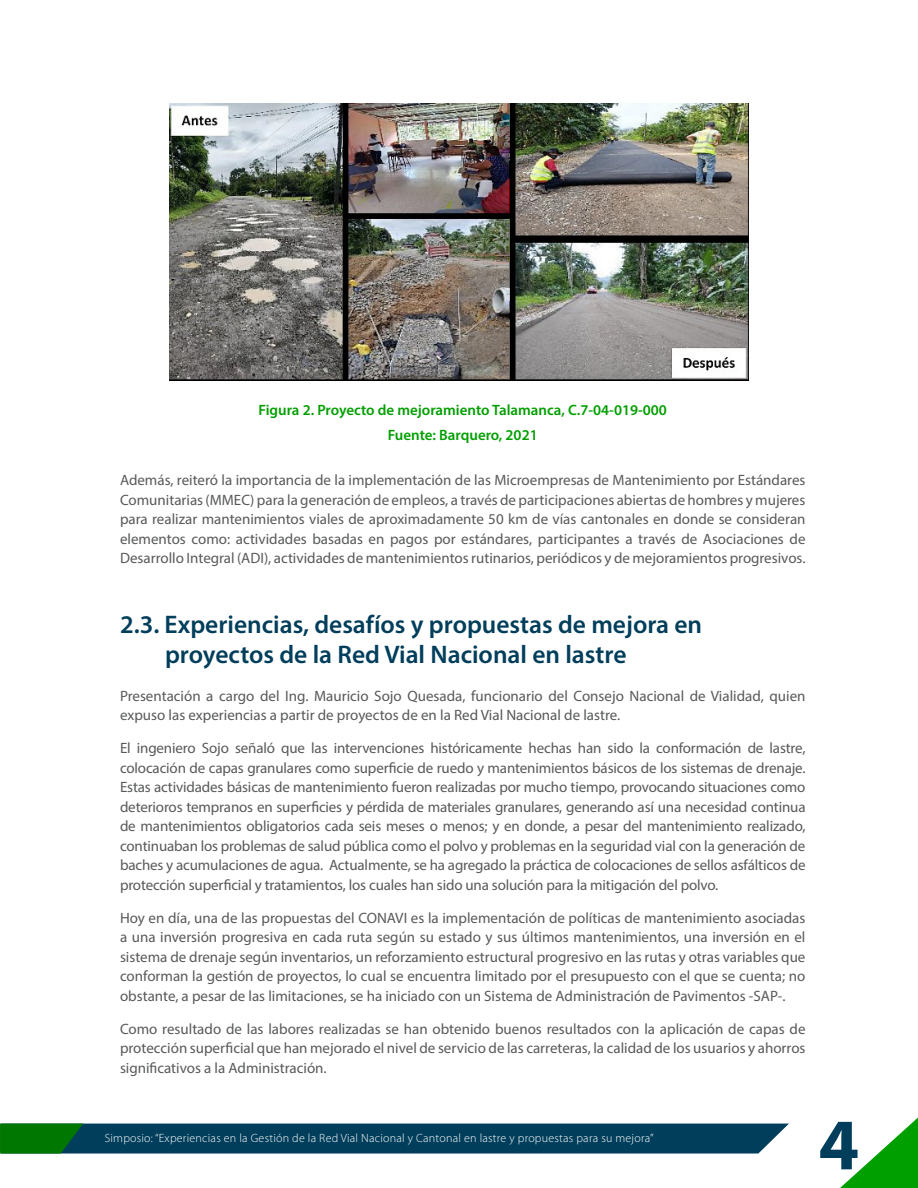
<style>
.page{position:relative;width:918px;height:1188px;background:#fff}
.page>*{position:absolute;margin:0;border:0;box-sizing:border-box;transform-origin:0 0}
.t1{font:700 73.05px "Myriad Pro";color:#003e5b}
.t2{font:600 25.5px/30.6px "Myriad Pro";color:#003e5b}
.t3{font:15px/19.5px "Myriad Pro";color:#575a58;text-align:justify}
.t4{font:600 15px/25.5px "Myriad Pro";color:#009f00;text-align:center}
.t5{font:300 12px "Myriad Pro";letter-spacing:.02em;color:#fff}
</style>
<div class="page">
<svg style="left:840px;top:1118px;width:78px;height:70px"></svg>
<svg style="left:0;top:1124px;width:789px;height:30px;background:#084958"></svg>
<img style="left:169px;top:104px;width:580px;height:276px">
<p class="t4" style="left:259px;top:397px;width:410px">Figura 2. Proyecto de mejoramiento Talamanca, C.7-04-019-000<br>Fuente: Barquero, 2021</p>
<p class="t3" style="left:120px;top:470px;width:687px">Además, reiteró la importancia de la implementación de las Microempresas de Mantenimiento por Estándares Comunitarias (MMEC) para la generación de empleos, a través de participaciones abiertas de hombres y mujeres para realizar mantenimientos viales de aproximadamente 50 km de vías cantonales en donde se consideran elementos como: actividades basadas en pagos por estándares, participantes a través de Asociaciones de Desarrollo Integral (ADI), actividades de mantenimientos rutinarios, periódicos y de mejoramientos progresivos.</p>
<h2 class="t2" style="left:165px;top:608px;width:539px;text-indent:-45px">2.3. Experiencias, desafíos y propuestas de mejora en proyectos de la Red Vial Nacional en lastre</h2>
<p class="t3" style="left:120px;top:686px;width:687px">Presentación a cargo del Ing. Mauricio Sojo Quesada, funcionario del Consejo Nacional de Vialidad, quien expuso las experiencias a partir de proyectos de en la Red Vial Nacional de lastre.</p>
<p class="t3" style="left:120px;top:738px;width:687px">El ingeniero Sojo señaló que las intervenciones históricamente hechas han sido la conformación de lastre, colocación de capas granulares como superficie de ruedo y mantenimientos básicos de los sistemas de drenaje.<br>Estas actividades básicas de mantenimiento fueron realizadas por mucho tiempo, provocando situaciones como deterioros tempranos en superficies y pérdida de materiales granulares, generando así una necesidad continua de mantenimientos obligatorios cada seis meses o menos; y en donde, a pesar del mantenimiento realizado, continuaban los problemas de salud pública como el polvo y problemas en la seguridad vial con la generación de baches y acumulaciones de agua. Actualmente, se ha agregado la práctica de colocaciones de sellos asfálticos de protección superficial y tratamientos, los cuales han sido una solución para la mitigación del polvo.</p>
<p class="t3" style="left:120px;top:908px;width:687px">Hoy en día, una de las propuestas del CONAVI es la implementación de políticas de mantenimiento asociadas a una inversión progresiva en cada ruta según su estado y sus últimos mantenimientos, una inversión en el sistema de drenaje según inventarios, un reforzamiento estructural progresivo en las rutas y otras variables que conforman la gestión de proyectos, lo cual se encuentra limitado por el presupuesto con el que se cuenta; no obstante, a pesar de las limitaciones, se ha iniciado con un Sistema de Administración de Pavimentos -SAP-.</p>
<p class="t3" style="left:120px;top:1019px;width:687px">Como resultado de las labores realizadas se han obtenido buenos resultados con la aplicación de capas de protección superficial que han mejorado el nivel de servicio de las carreteras, la calidad de los usuarios y ahorros significativos a la Administración.</p>
<p class="t5" style="left:105px;top:1131px;width:550px">Simposio: “Experiencias en la Gestión de la Red Vial Nacional y Cantonal en lastre y propuestas para su mejora”</p>
<h1 class="t1" style="left:819px;top:1097px;width:42px">4</h1>
</div>
